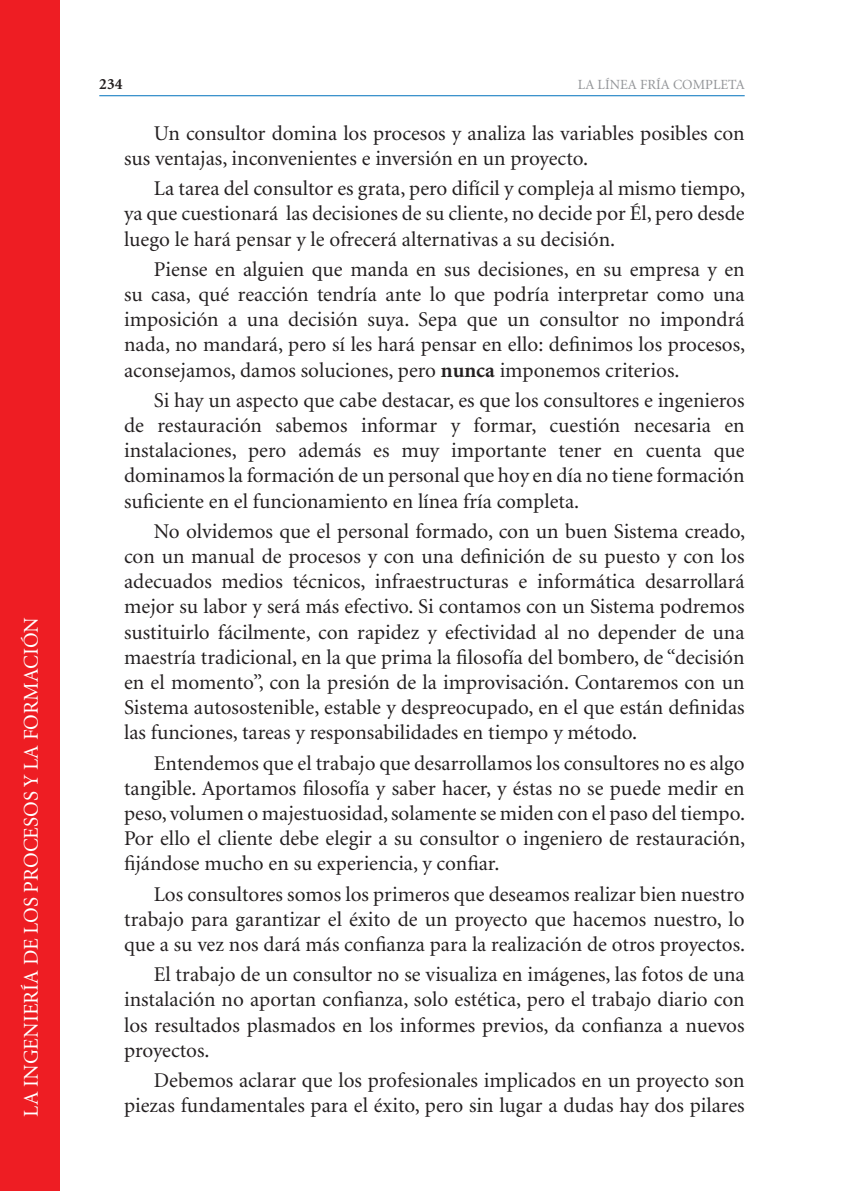
<style>
.page{position:relative;width:844px;height:1191px;background:#fff}
.page>*{position:absolute;margin:0;border:0;box-sizing:border-box;transform-origin:0 0}
.t1{font:21px/25.2px "Minion";color:#231f20;text-align:justify}
.t2{font:21px "Minion";color:#fff}
.t3{font:700 15.75px "Minion";color:#231f20}
.t4{font:14px "Minion";color:#939598}
.s1{font-weight:700}
</style>
<div class="page">
<hr style="left:99px;top:95px;width:645px;height:1px;background:#0072bc">
<div style="left:0;top:0;width:60px;height:1191px;background:#ee1d23"></div>
<p class="t2" style="left:21px;top:1116px;width:501px;rotate:-90deg">LA INGENIERÍA DE LOS PROCESOS Y LA FORMACIÓN</p>
<p class="t3" style="left:99px;top:76px;width:25px">234</p>
<p class="t4" style="left:577px;top:77px;width:29px">La línea</p>
<p class="t4" style="left:640px;top:77px;width:9px">fría</p>
<p class="t4" style="left:673px;top:77px;width:11px">comple</p>
<p class="t4" style="left:728px;top:77px;width:15px">ta</p>
<p class="t1" style="left:124px;top:121px;width:622px;text-indent:30px">Un consultor domina los procesos y analiza las variables posibles con sus ventajas, inconvenientes e inversión en un proyecto.</p>
<p class="t1" style="left:124px;top:177px;width:622px;text-indent:30px">La tarea del consultor es grata, pero difícil y compleja al mismo tiempo, ya que cuestionará las decisiones de su cliente, no decide por Él, pero desde luego le hará pensar y le ofrecerá alternativas a su decisión.</p>
<p class="t1" style="left:124px;top:257px;width:622px;text-indent:30px">Piense en alguien que manda en sus decisiones, en su empresa y en su casa, qué reacción tendría ante lo que podría interpretar como una imposición a una decisión suya. Sepa que un consultor no impondrá nada, no mandará, pero sí les hará pensar en ello: definimos los procesos, aconsejamos, damos soluciones, pero <span class="s1">nunca</span> imponemos criterios.</p>
<p class="t1" style="left:124px;top:388px;width:622px;text-indent:30px">Si hay un aspecto que cabe destacar, es que los consultores e ingenieros de restauración sabemos informar y formar, cuestión necesaria en instalaciones, pero además es muy importante tener en cuenta que dominamos la formación de un personal que hoy en día no tiene formación suficiente en el funcionamiento en línea fría completa.</p>
<p class="t1" style="left:124px;top:519px;width:622px;text-indent:30px">No olvidemos que el personal formado, con un buen Sistema creado, con un manual de procesos y con una definición de su puesto y con los adecuados medios técnicos, infraestructuras e informática desarrollará mejor su labor y será más efectivo. Si contamos con un Sistema podremos sustituirlo fácilmente, con rapidez y efectividad al no depender de una maestría tradicional, en la que prima la filosofía del bombero, de “decisión en el momento”, con la presión de la improvisación. Contaremos con un Sistema autosostenible, estable y despreocupado, en el que están definidas las funciones, tareas y responsabilidades en tiempo y método.</p>
<p class="t1" style="left:124px;top:751px;width:622px;text-indent:30px">Entendemos que el trabajo que desarrollamos los consultores no es algo tangible. Aportamos filosofía y saber hacer, y éstas no se puede medir en peso, volumen o majestuosidad, solamente se miden con el paso del tiempo.<br>Por ello el cliente debe elegir a su consultor o ingeniero de restauración, fijándose mucho en su experiencia, y confiar.</p>
<p class="t1" style="left:124px;top:882px;width:622px;text-indent:30px">Los consultores somos los primeros que deseamos realizar bien nuestro trabajo para garantizar el éxito de un proyecto que hacemos nuestro, lo que a su vez nos dará más confianza para la realización de otros proyectos.</p>
<p class="t1" style="left:124px;top:962px;width:622px;text-indent:30px">El trabajo de un consultor no se visualiza en imágenes, las fotos de una instalación no aportan confianza, solo estética, pero el trabajo diario con los resultados plasmados en los informes previos, da confianza a nuevos proyectos.</p>
<p class="t1" style="left:124px;top:1068px;width:622px;text-align:right">Debemos aclarar que los profesionales implicados en un proyecto son piezas fundamentales para el éxito, pero sin lugar a dudas hay dos pilares</p>
</div>
